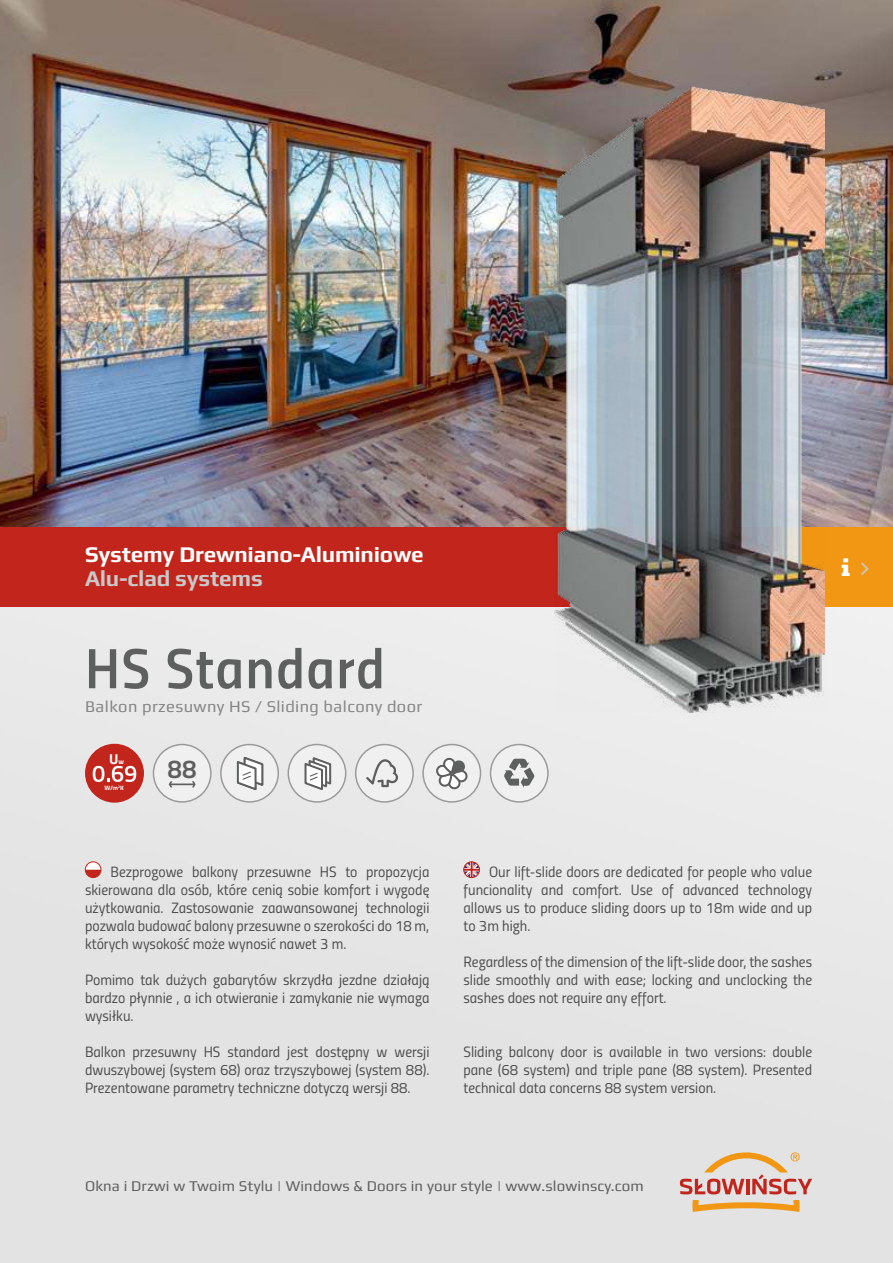
<style>
.page{position:relative;width:893px;height:1263px;background:#fff}
.page>*{position:absolute;margin:0;border:0;box-sizing:border-box;transform-origin:0 0}
.t1{font:57px "Titillium Semibold Upright";letter-spacing:.025em;color:#5e5f5f}
.t2{font:600 25.95px "Titillium";color:#5e5f5f}
.t3{font:700 22.5px "Play";letter-spacing:-.01em;color:#fff}
.t4{font:700 22.5px "Play";letter-spacing:-.01em;color:#c8c8c9}
.t5{font:16.5px "Play";letter-spacing:.025em;color:#868687}
.t6{font:15px/18px "Titillium Regular Upright";color:#4d4d4e;text-align:justify}
.t7{font:15px "Play";letter-spacing:.01em;color:#5e5f5f}
.t8{font:700 14.4px "Titillium";color:#fff}
.t9{font:700 6.3px "Titillium";color:#fff}
.s1{font-size:7.2px}
</style>
<div class="page">
<div style="left:0;top:607px;width:893px;height:656px;background:#e5e5e6"></div>
<svg style="left:680px;top:1152px;width:132px;height:60px;background:#e0bea8"></svg>
<div style="left:0;top:526px;width:893px;height:81px;background:#c1251b"></div>
<div style="left:782px;top:526px;width:111px;height:81px;background:#f19713"></div>
<img style="left:0;top:0;width:893px;height:526px">
<div style="left:490px;top:744px;width:58px;height:58px;background:#f0f0f0;border-radius:50%"></div>
<div style="left:490px;top:744px;width:59px;height:59px;border:2px solid #9b9b9c;border-radius:50%"></div>
<svg style="left:504px;top:759px;width:30px;height:29px"></svg>
<div style="left:221px;top:744px;width:57px;height:58px;background:#f0f0f0;border-radius:50%"></div>
<div style="left:220px;top:744px;width:59px;height:59px;border:2px solid #9b9b9c;border-radius:50%"></div>
<svg style="left:236px;top:757px;width:28px;height:33px"></svg>
<div style="left:288px;top:744px;width:58px;height:58px;background:#f0f0f0;border-radius:50%"></div>
<div style="left:288px;top:744px;width:58px;height:59px;border:2px solid #9b9b9c;border-radius:50%"></div>
<svg style="left:304px;top:757px;width:28px;height:33px"></svg>
<div style="left:356px;top:744px;width:57px;height:58px;background:#f0f0f0;border-radius:50%"></div>
<div style="left:355px;top:744px;width:59px;height:59px;border:2px solid #9b9b9c;border-radius:50%"></div>
<svg style="left:366px;top:759px;width:32px;height:28px"></svg>
<div style="left:423px;top:744px;width:57px;height:58px;background:#f0f0f0;border-radius:50%"></div>
<div style="left:422px;top:744px;width:59px;height:59px;border:2px solid #9b9b9c;border-radius:50%"></div>
<svg style="left:436px;top:757px;width:31px;height:33px"></svg>
<div style="left:153px;top:744px;width:58px;height:58px;background:#f0f0f0;border-radius:50%"></div>
<div style="left:153px;top:744px;width:59px;height:59px;border:2px solid #9b9b9c;border-radius:50%"></div>
<hr style="left:170px;top:783px;width:24px;height:2px;background:#5e5f5f">
<svg style="left:192px;top:781px;width:4px;height:6px"></svg>
<svg style="left:169px;top:781px;width:3px;height:6px"></svg>
<svg style="left:464px;top:862px;width:15px;height:16px"></svg>
<div style="left:463px;top:861px;width:17px;height:17px;border:1px solid #c1251b;border-radius:50%"></div>
<svg style="left:85px;top:862px;width:16px;height:16px"></svg>
<svg style="left:85px;top:870px;width:16px;height:8px"></svg>
<div style="left:85px;top:861px;width:16px;height:17px;border:1px solid #c1251b;border-radius:50%"></div>
<div style="left:86px;top:744px;width:57px;height:58px;background:#c1251b;border-radius:50%"></div>
<div style="left:85px;top:744px;width:59px;height:59px;border:2px solid #c1251b;border-radius:50%"></div>
<svg style="left:93px;top:766px;width:43px;height:16px"></svg>
<img style="left:554px;top:86px;width:271px;height:626px">
<h3 class="t3" style="left:85px;top:546px;width:340px">Systemy Drewniano-Aluminiowe</h3>
<h3 class="t4" style="left:85px;top:570px;width:179px">Alu-clad systems</h3>
<h1 class="t1" style="left:85px;top:635px;width:301px">HS Standard</h1>
<p class="t5" style="left:85px;top:701px;width:339px">Balkon przesuwny HS / Sliding balcony door</p>
<p class="t8" style="left:109px;top:750px;width:16px">U<span class="s1">w</span></p>
<p class="t9" style="left:105px;top:784px;width:21px">W/m<sup>2</sup>K</p>
<h2 class="t2" style="left:168px;top:759px;width:31px">88</h2>
<p class="t6" style="left:85px;top:864px;width:346px;text-indent:26px">Bezprogowe balkony przesuwne HS to propozycja skierowana dla osób, które cenią sobie komfort i wygodę użytkowania. Zastosowanie zaawansowanej technologii pozwala budować balony przesuwne o szerokości do 18 m, których wysokość może wynosić nawet 3 m.</p>
<p class="t6" style="left:85px;top:972px;width:346px">Pomimo tak dużych gabarytów skrzydła jezdne działają bardzo płynnie , a ich otwieranie i zamykanie nie wymaga wysiłku.</p>
<p class="t6" style="left:85px;top:1044px;width:346px">Balkon przesuwny HS standard jest dostępny w wersji dwuszybowej (system 68) oraz trzyszybowej (system 88).<br>Prezentowane parametry techniczne dotyczą wersji 88.</p>
<p class="t6" style="left:463px;top:864px;width:350px;text-indent:26px">Our lift-slide doors are dedicated for people who value funcionality and comfort. Use of advanced technology allows us to produce sliding doors up to 18m wide and up to 3m high.</p>
<p class="t6" style="left:463px;top:954px;width:350px">Regardless of the dimension of the lift-slide door, the sashes slide smoothly and with ease; locking and unclocking the sashes does not require any effort.</p>
<p class="t6" style="left:463px;top:1044px;width:350px">Sliding balcony door is available in two versions: double pane (68 system) and triple pane (88 system). Presented technical data concerns 88 system version.</p>
<p class="t7" style="left:85px;top:1180px;width:560px">Okna i Drzwi w Twoim Stylu | Windows &amp; Doors in your style | www.slowinscy.com</p>
</div>
